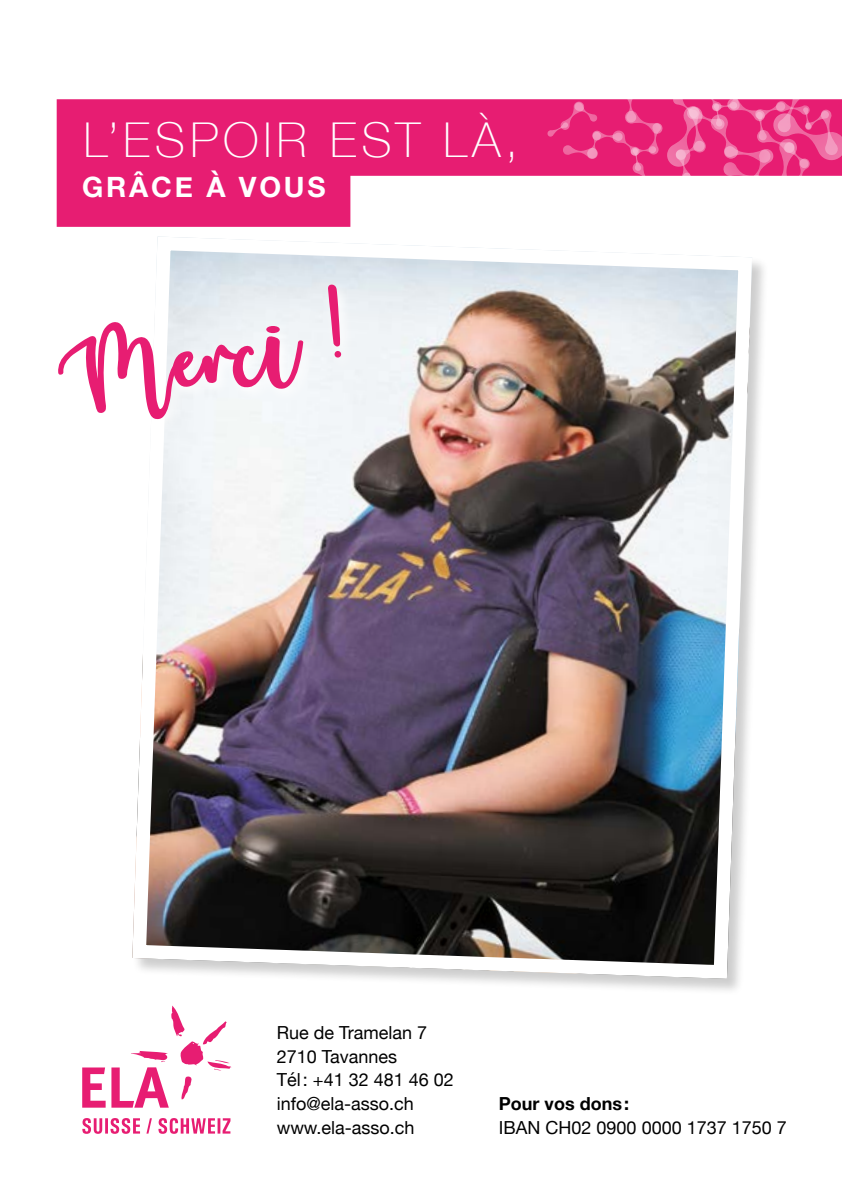
<style>
.page{position:relative;width:842px;height:1191px;background:#fff}
.page>*{position:absolute;margin:0;border:0;box-sizing:border-box;transform-origin:0 0}
.t1{font:194px "Welcome";color:#e71d72}
.t2{font:100 48px "Helvetica Neue";letter-spacing:.1em;color:#fff}
.t3{font:700 28px "Helvetica Neue";letter-spacing:.1em;color:#fff}
.t4{font:18px/23.8px "Helvetica Neue";color:#000}
.t5{font:700 18px "Helvetica Neue";color:#000}
</style>
<div class="page">
<svg style="left:57px;top:99px;width:490px;height:128px;fill:#e71d72"></svg>
<svg style="left:82px;top:1005px;width:149px;height:102px"></svg>
<svg style="left:82px;top:1118px;width:58px;height:15px"></svg>
<svg style="left:158px;top:1118px;width:72px;height:15px"></svg>
<svg style="left:146px;top:1118px;width:6px;height:15px"></svg>
<div style="left:132px;top:236px;width:637px;height:760px;background:#000;opacity:.2"></div>
<img style="left:132px;top:236px;width:627px;height:749px">
<svg style="left:132px;top:278px;width:224px;height:156px;fill:#f2f6f8"></svg>
<svg style="left:547px;top:99px;width:295px;height:77px;background:#e93882"></svg>
<h2 class="t2" style="left:83px;top:104px;width:437px">L’ESPOIR EST LÀ,</h2>
<h3 class="t3" style="left:82px;top:165px;width:245px">GRÂCE À VOUS</h3>
<h1 class="t1" style="left:34px;top:291px;width:310px;rotate:-10deg">Merci !</h1>
<p class="t4" style="left:277px;top:1021px;width:179px">Rue de Tramelan 7<br>2710 Tavannes<br>Tél: +41 32 481 46 02 info@ela-asso.ch www.ela-asso.ch</p>
<p class="t5" style="left:499px;top:1089px;width:132px">Pour vos dons:</p>
<p class="t4" style="left:499px;top:1116px;width:289px">IBAN CH02 0900 0000 1737 1750 7</p>
</div>
